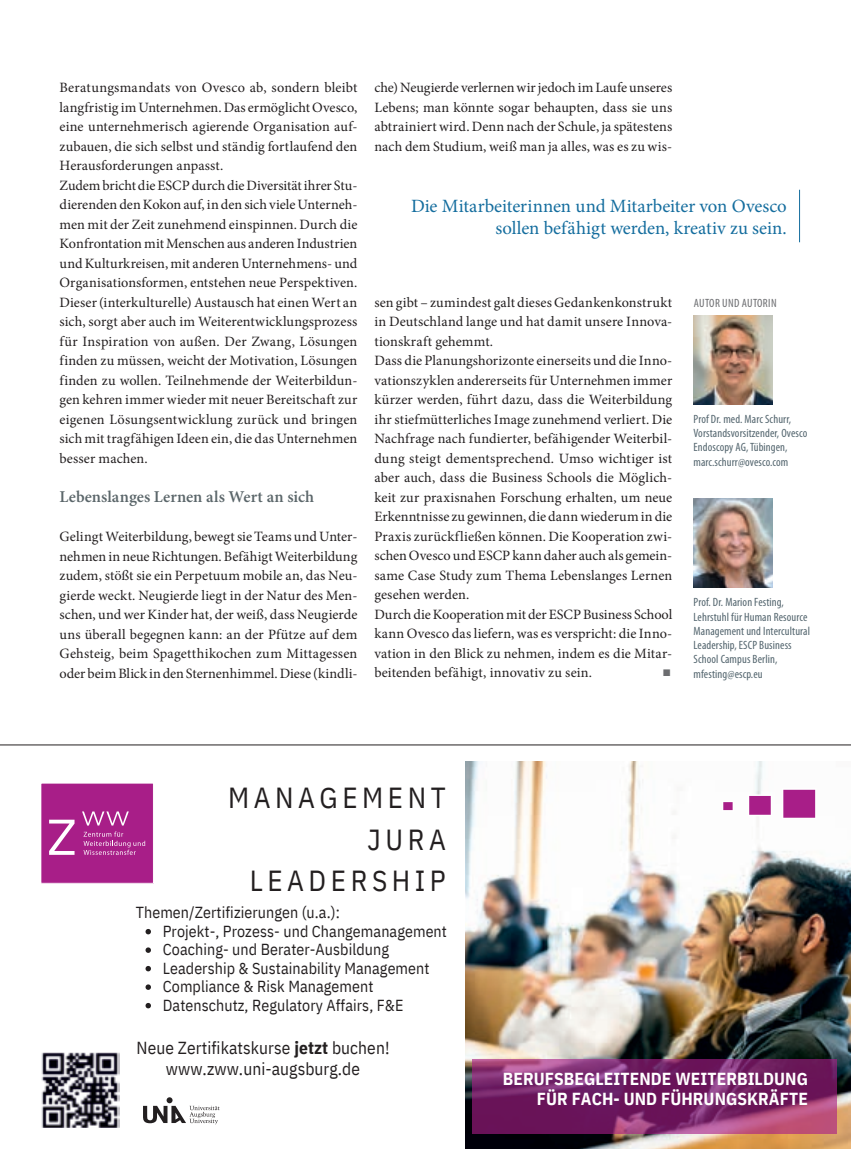
<style>
.page{position:relative;width:851px;height:1149px;background:#fff}
.page>*{position:absolute;margin:0;border:0;box-sizing:border-box;transform-origin:0 0}
.t1{font:28.95px/41.2px "IBM Plex Sans Cond";letter-spacing:.16em;color:#231f20;text-align:right}
.t2{font:18.75px/21.8px "Minion Pro";letter-spacing:-.005em;color:#146d9e;text-align:right}
.t3{font:17.4px/20.7px "IBM Plex Sans Cond";letter-spacing:.005em;color:#231f20;text-align:center}
.t4{font:700 17.4px/20.7px "IBM Plex Sans Cond";letter-spacing:.005em;color:#fff;text-align:right}
.t5{font:600 16.5px "Minion Pro";letter-spacing:.005em;color:#5b666a}
.t6{font:15.9px/18.5px "IBM Plex Sans Cond";letter-spacing:.005em;color:#231f20}
.t7{font:14.25px/19.5px "Minion Pro";letter-spacing:.005em;color:#231f20}
.t8{font:condensed 12px/14.2px "Myriad Pro";letter-spacing:.01em;color:#53656e}
.t9{font:condensed 12px "Myriad Pro";letter-spacing:.03em;color:#6c6d70}
.s1{font-weight:700}
</style>
<div class="page">
<img style="left:465px;top:761px;width:385px;height:387px">
<div style="left:41px;top:782px;width:112px;height:101px;background:#a81e88"></div>
<svg style="left:49px;top:819px;width:25px;height:35px"></svg>
<svg style="left:82px;top:811px;width:47px;height:14px"></svg>
<svg style="left:83px;top:831px;width:62px;height:23px"></svg>
<div style="left:40px;top:782px;width:114px;height:101px;border:1px solid #fff"></div>
<svg style="left:143px;top:1097px;width:76px;height:26px"></svg>
<svg style="left:471px;top:1059px;width:365px;height:74px;fill:#69185d"></svg>
<svg style="left:781px;top:788px;width:35px;height:30px"></svg>
<svg style="left:747px;top:794px;width:25px;height:22px"></svg>
<svg style="left:721px;top:800px;width:13px;height:11px"></svg>
<img style="left:41px;top:1052px;width:79px;height:75px">
<svg style="left:145px;top:929px;width:6px;height:5px"></svg>
<svg style="left:145px;top:947px;width:6px;height:5px"></svg>
<svg style="left:145px;top:966px;width:6px;height:5px"></svg>
<svg style="left:145px;top:984px;width:6px;height:5px"></svg>
<svg style="left:145px;top:1003px;width:6px;height:5px"></svg>
<hr style="left:0;top:744px;width:850px;height:1px;background:#231f20">
<hr style="left:799px;top:190px;width:1px;height:52px;background:#146d9e">
<img style="left:693px;top:315px;width:79px;height:89px">
<img style="left:693px;top:498px;width:79px;height:89px">
<p class="t7" style="left:60px;top:78px;width:299px">Beratungsmandats von Ovesco ab, sondern bleibt langfristig im Unternehmen. Das ermöglicht Ovesco, eine unternehmerisch agierende Organisation auf&shy;zubauen, die sich selbst und ständig fortlaufend den Herausforderungen anpasst.<br>Zudem bricht die ESCP durch die Diversität ihrer Stu&shy;dierenden den Kokon auf, in den sich viele Unterneh&shy;men mit der Zeit zunehmend einspinnen. Durch die Konfrontation mit Menschen aus anderen Industrien und Kulturkreisen, mit anderen Unternehmens- und Organisationsformen, entstehen neue Perspektiven.<br>Dieser (interkulturelle) Austausch hat einen Wert an sich, sorgt aber auch im Weiterentwicklungsprozess für Inspiration von außen. Der Zwang, Lösungen finden zu müssen, weicht der Motivation, Lösungen finden zu wollen. Teilnehmende der Weiterbildun&shy;gen kehren immer wieder mit neuer Bereitschaft zur eigenen Lösungsentwicklung zurück und bringen sich mit tragfähigen Ideen ein, die das Unternehmen besser machen.</p>
<p class="t5" style="left:60px;top:486px;width:256px">Lebenslanges Lernen als Wert an sich</p>
<p class="t7" style="left:60px;top:526px;width:299px;text-align:justify">Gelingt Weiterbildung, bewegt sie Teams und Unter&shy;nehmen in neue Richtungen. Befähigt Weiterbildung zudem, stößt sie ein Perpetuum mobile an, das Neu&shy;gierde weckt. Neugierde liegt in der Natur des Men&shy;schen, und wer Kinder hat, der weiß, dass Neugierde uns überall begegnen kann: an der Pfütze auf dem Gehsteig, beim Spagetthikochen zum Mittagessen oder beim Blick in den Sternenhimmel. Diese (kindli-</p>
<p class="t7" style="left:374px;top:78px;width:299px;text-align:justify">che) Neugierde verlernen wir jedoch im Laufe unseres Lebens; man könnte sogar behaupten, dass sie uns abtrainiert wird. Denn nach der Schule, ja spätestens nach dem Studium, weiß man ja alles, was es zu wis-</p>
<h2 class="t2" style="left:411px;top:195px;width:377px">Die Mitarbeiterinnen und Mitarbeiter von Ovesco sollen befähigt werden, kreativ zu sein.</h2>
<p class="t7" style="left:374px;top:292px;width:299px">sen gibt – zumindest galt dieses Gedankenkonstrukt in Deutschland lange und hat damit unsere Innova&shy;tionskraft gehemmt.<br>Dass die Planungshorizonte einerseits und die Inno&shy;vationszyklen andererseits für Unternehmen immer kürzer werden, führt dazu, dass die Weiterbildung ihr stiefmütterliches Image zunehmend verliert. Die Nachfrage nach fundierter, befähigender Weiterbil&shy;dung steigt dementsprechend. Umso wichtiger ist aber auch, dass die Business Schools die Möglich&shy;keit zur praxisnahen Forschung erhalten, um neue Erkenntnisse zu gewinnen, die dann wiederum in die Praxis zurückfließen können. Die Kooperation zwi&shy;schen Ovesco und ESCP kann daher auch als gemein&shy;same Case Study zum Thema Lebenslanges Lernen gesehen werden.<br>Durch die Kooperation mit der ESCP Business School kann Ovesco das liefern, was es verspricht: die Inno&shy;vation in den Blick zu nehmen, indem es die Mitar&shy;beitenden befähigt, innovativ zu sein.</p>
<p class="t9" style="left:693px;top:296px;width:84px">AUTOR UND AUTORIN</p>
<p class="t8" style="left:693px;top:412px;width:115px">Prof Dr. med. Marc Schurr,<br>Vorstandsvorsitzender, Ovesco<br>Endoscopy AG, Tübingen, marc.schurr@ovesco.com</p>
<p class="t8" style="left:693px;top:595px;width:118px">Prof. Dr. Marion Festing,<br>Lehrstuhl für Human Resource<br>Management und Intercultural<br>Leadership, ESCP Business<br>School Campus Berlin, mfesting@escp.eu</p>
<h1 class="t1" style="left:228px;top:774px;width:219px">MANAGEMENT<br>JURA<br>LEADERSHIP</h1>
<p class="t6" style="left:136px;top:901px;width:205px">Themen/Zertifizierungen (u.a.):</p>
<p class="t6" style="left:163px;top:920px;width:285px">Projekt-, Prozess- und Changemanagement Coaching- und Berater-Ausbildung Leadership &amp; Sustainability Management Compliance &amp; Risk Management Datenschutz, Regulatory Affairs, F&amp;E</p>
<p class="t3" style="left:137px;top:1035px;width:254px">Neue Zertifikatskurse <span class="s1">jetzt</span> buchen! www.zww.uni-augsburg.de</p>
<p class="t4" style="left:503px;top:1066px;width:306px">BERUFSBEGLEITENDE WEITERBILDUNG<br>FÜR FACH- UND FÜHRUNGSKRÄFTE</p>
</div>
